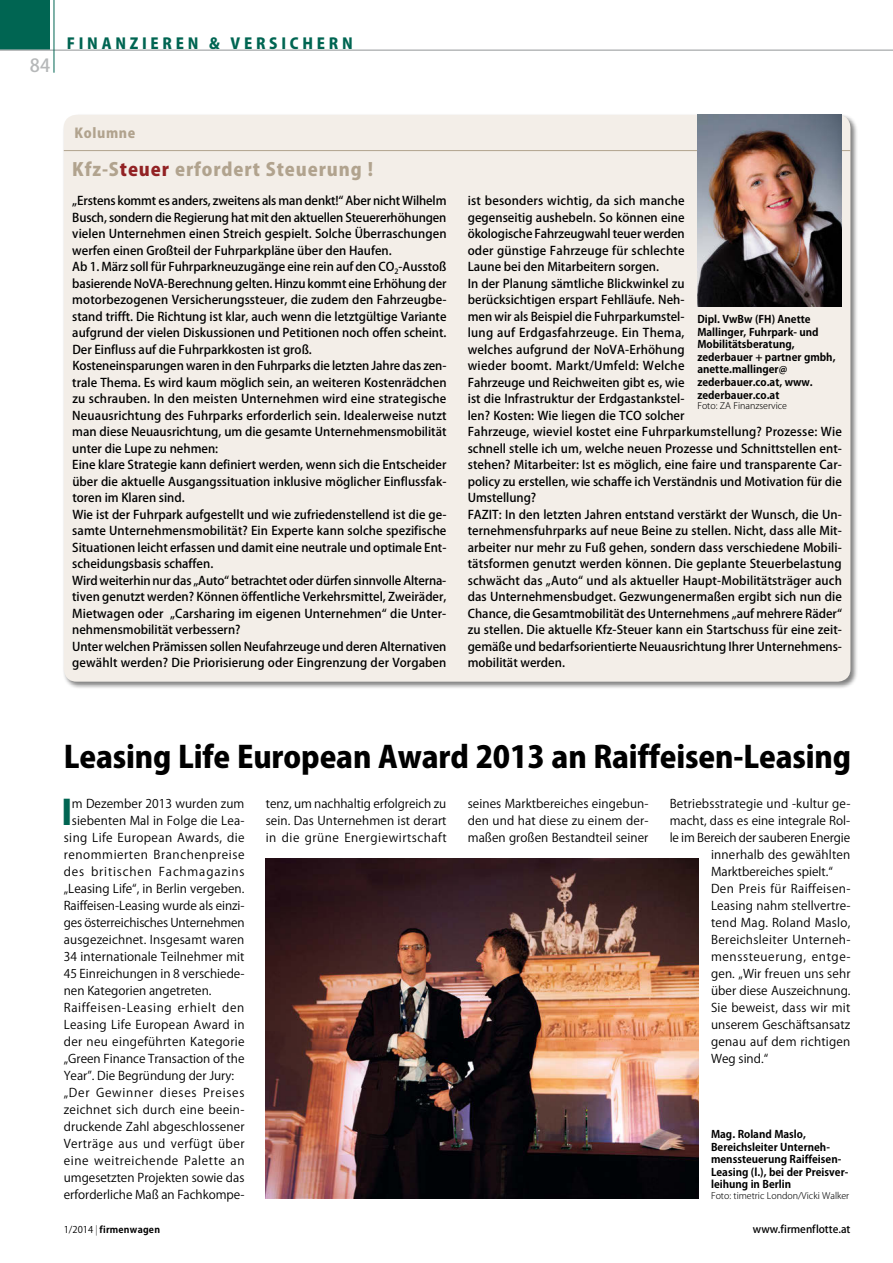
<style>
.page{position:relative;width:893px;height:1263px;background:#fff}
.page>*{position:absolute;margin:0;border:0;box-sizing:border-box;transform-origin:0 0}
.t1{font:800 34.05px "Koz Go Pro";color:#006552}
.t2{font:800 30px "Koz Go Pro";letter-spacing:-.005em;color:#000}
.t3{font:800 18px "Koz Go Pro";letter-spacing:.05em;color:#b1a38e}
.t4{font:500 18px "Koz Go Pro";color:#b6b8b9}
.t5{font:800 15px "Koz Go Pro";letter-spacing:.25em;color:#006552}
.t6{font:800 13.5px "Koz Go Pro";letter-spacing:.05em;color:#b1a38e}
.t7{font:500 12px/16.5px "Koz Go Pro";color:#000}
.t8{font:12px/17px "Koz Go Pro";letter-spacing:.01em;color:#000;text-align:justify}
.t9{font:12px "Koz Go Pro";letter-spacing:-.01em;color:#000}
.t10{font:12px "Koz Go Pro";letter-spacing:.05em;color:#000}
.t11{font:12px "Koz Go Pro";letter-spacing:.03em;color:#000}
.t12{font:12px "Koz Go Pro";letter-spacing:.055em;color:#000}
.t13{font:12px "Koz Go Pro";letter-spacing:.035em;color:#000}
.t14{font:12px "Koz Go Pro";letter-spacing:.045em;color:#000}
.t15{font:12px "Koz Go Pro";letter-spacing:.07em;color:#000}
.t16{font:12px "Koz Go Pro";letter-spacing:.06em;color:#000}
.t17{font:12px "Koz Go Pro";letter-spacing:.04em;color:#000}
.t18{font:700 10.5px/12.6px "Koz Go Pro";color:#000}
.t19{font:500 10.5px "Koz Go Pro";color:#000}
.t20{font:700 9.3px "Koz Go Pro";letter-spacing:.025em;color:#000}
.t21{font:300 9px "Koz Go Pro";color:#000}
.s1{color:#922224}
.s2{font-weight:400}
.s3{font-weight:200}
</style>
<div class="page">
<div style="left:0;top:0;width:50px;height:50px;background:#006552"></div>
<hr style="left:0;top:49px;width:893px;height:2px;background:#b6b8b9">
<hr style="left:54px;top:0;width:1px;height:73px;background:#006552">
<img style="left:266px;top:859px;width:432px;height:340px">
<div style="left:62px;top:113px;width:796px;height:576px;background:#000;opacity:.5"></div>
<div style="left:64px;top:115px;width:786px;height:567px;background:#f3eee8;border-radius:13px"></div>
<hr style="left:64px;top:150px;width:786px;height:1px;background:#b1a38e">
<img style="left:697px;top:115px;width:145px;height:191px">
<h3 class="t4" style="left:30px;top:54px;width:22px">84</h3>
<p class="t5" style="left:67px;top:34px;width:288px">Finanzieren &amp; versichern</p>
<p class="t6" style="left:74px;top:125px;width:63px">Kolumne</p>
<h3 class="t3" style="left:72px;top:158px;width:302px">Kfz-S<span class="s1">teuer</span> erfordert Steuerung !</h3>
<p class="t7" style="left:72px;top:193px;width:376px">„Erstens kommt es anders, zweitens als man denkt!“ Aber nicht Wilhelm Busch, sondern die Regierung hat mit den aktuellen Steuererhöhungen vielen Unternehmen einen Streich gespielt. Solche Überraschungen werfen einen Großteil der Fuhrparkpläne über den Haufen.<br>Ab 1. März soll für Fuhrparkneuzugänge eine rein auf den CO<sub>2</sub>-Ausstoß basierende NoVA-Berechnung gelten. Hinzu kommt eine Erhöhung der motorbezogenen Versicherungssteuer, die zudem den Fahrzeugbe&shy;stand trifft. Die Richtung ist klar, auch wenn die letztgültige Variante aufgrund der vielen Diskussionen und Petitionen noch offen scheint.<br>Der Einfluss auf die Fuhrparkkosten ist groß.<br>Kosteneinsparungen waren in den Fuhrparks die letzten Jahre das zen&shy;trale Thema. Es wird kaum möglich sein, an weiteren Kostenrädchen zu schrauben. In den meisten Unternehmen wird eine strategische Neuausrichtung des Fuhrparks erforderlich sein. Idealerweise nutzt man diese Neuausrichtung, um die gesamte Unternehmensmobilität unter die Lupe zu nehmen:<br>Eine klare Strategie kann definiert werden, wenn sich die Entscheider über die aktuelle Ausgangssituation inklusive möglicher Einflussfak&shy;toren im Klaren sind.<br>Wie ist der Fuhrpark aufgestellt und wie zufriedenstellend ist die ge&shy;samte Unternehmensmobilität? Ein Experte kann solche spezifische Situationen leicht erfassen und damit eine neutrale und optimale Ent&shy;scheidungsbasis schaffen.<br>Wird weiterhin nur das „Auto“ betrachtet oder dürfen sinnvolle Alterna&shy;tiven genutzt werden? Können öffentliche Verkehrsmittel, Zweiräder, Mietwagen oder „Carsharing im eigenen Unternehmen“ die Unter&shy;nehmensmobilität verbessern?<br>Unter welchen Prämissen sollen Neufahrzeuge und deren Alternativen gewählt werden? Die Priorisierung oder Eingrenzung der Vorgaben</p>
<p class="t7" style="left:468px;top:193px;width:376px">ist besonders wichtig, da sich manche<br>gegenseitig aushebeln. So können eine<br>ökologische Fahrzeugwahl teuer werden<br>oder günstige Fahrzeuge für schlechte<br>Laune bei den Mitarbeitern sorgen.<br>In der Planung sämtliche Blickwinkel zu<br>berücksichtigen erspart Fehlläufe. Neh-<br>men wir als Beispiel die Fuhrparkumstel-<br>lung auf Erdgasfahrzeuge. Ein Thema,<br>welches aufgrund der NoVA-Erhöhung<br>wieder boomt. Markt/Umfeld: Welche<br>Fahrzeuge und Reichweiten gibt es, wie<br>ist die Infrastruktur der Erdgastankstel-<br>len? Kosten: Wie liegen die TCO solcher<br>Fahrzeuge, wieviel kostet eine Fuhrparkumstellung? Prozesse: Wie schnell stelle ich um, welche neuen Prozesse und Schnittstellen ent&shy;stehen? Mitarbeiter: Ist es möglich, eine faire und transparente Car&shy;policy zu erstellen, wie schaffe ich Verständnis und Motivation für die Umstellung?<br>FAZIT: In den letzten Jahren entstand verstärkt der Wunsch, die Un&shy;ternehmensfuhrparks auf neue Beine zu stellen. Nicht, dass alle Mit&shy;arbeiter nur mehr zu Fuß gehen, sondern dass verschiedene Mobili&shy;tätsformen genutzt werden können. Die geplante Steuerbelastung schwächt das „Auto“ und als aktueller Haupt-Mobilitätsträger auch das Unternehmensbudget. Gezwungenermaßen ergibt sich nun die Chance, die Gesamtmobilität des Unternehmens „auf mehrere Räder“ zu stellen. Die aktuelle Kfz-Steuer kann ein Startschuss für eine zeit&shy;gemäße und bedarfsorientierte Neuausrichtung Ihrer Unternehmens&shy;mobilität werden.</p>
<p class="t18" style="left:697px;top:314px;width:140px">Dipl. VwBw (FH) Anette<br>Mallinger, Fuhrpark- und<br>Mobilitätsberatung, zederbauer + partner gmbh, anette.mallinger@ zederbauer.co.at, www. zederbauer.co.at</p>
<p class="t21" style="left:697px;top:400px;width:91px">Foto: ZA Finanzservice</p>
<h2 class="t2" style="left:64px;top:737px;width:789px">Leasing Life European Award 2013 an Raiffeisen-Leasing</h2>
<h1 class="t1" style="left:61px;top:790px;width:12px">I</h1>
<p class="t8" style="left:72px;top:795px;width:174px">m Dezember 2013 wurden zum</p>
<p class="t8" style="left:266px;top:795px;width:182px">tenz, um nachhaltig erfolgreich zu sein. Das Unternehmen ist derart in die grüne Energiewirtschaft</p>
<p class="t8" style="left:468px;top:795px;width:182px">seines Marktbereiches eingebun&shy;den und hat diese zu einem der&shy;maßen großen Bestandteil seiner</p>
<p class="t8" style="left:670px;top:795px;width:182px">Betriebsstrategie und -kultur ge-</p>
<p class="t8" style="left:72px;top:812px;width:174px">siebenten Mal in Folge die Lea-</p>
<p class="t13" style="left:64px;top:829px;width:182px">sing Life European Awards, die</p>
<p class="t14" style="left:64px;top:846px;width:182px">renommierten Branchenpreise</p>
<p class="t15" style="left:64px;top:863px;width:182px">des britischen Fachmagazins</p>
<p class="t8" style="left:64px;top:880px;width:182px">„Leasing Life“, in Berlin vergeben.</p>
<p class="t8" style="left:64px;top:897px;width:182px">Raiffeisen-Leasing wurde als einzi-</p>
<p class="t9" style="left:64px;top:914px;width:182px">ges österreichisches Unternehmen</p>
<p class="t8" style="left:64px;top:931px;width:182px">ausgezeichnet. Insgesamt waren</p>
<p class="t8" style="left:64px;top:948px;width:182px">34 internationale Teilnehmer mit</p>
<p class="t8" style="left:64px;top:965px;width:182px">45 Einreichungen in 8 verschiede-</p>
<p class="t8" style="left:64px;top:982px;width:149px">nen Kategorien angetreten.</p>
<p class="t12" style="left:64px;top:999px;width:182px">Raiffeisen-Leasing erhielt den</p>
<p class="t8" style="left:64px;top:1016px;width:182px">Leasing Life European Award in</p>
<p class="t8" style="left:64px;top:1033px;width:182px">der neu eingeführten Kategorie</p>
<p class="t8" style="left:64px;top:1050px;width:182px">„Green Finance Transaction of the</p>
<p class="t8" style="left:64px;top:1067px;width:172px">Year”. Die Begründung der Jury:</p>
<p class="t16" style="left:64px;top:1084px;width:182px">„Der Gewinner dieses Preises</p>
<p class="t8" style="left:64px;top:1101px;width:182px">zeichnet sich durch eine beein-</p>
<p class="t8" style="left:64px;top:1118px;width:182px">druckende Zahl abgeschlossener</p>
<p class="t17" style="left:64px;top:1135px;width:182px">Verträge aus und verfügt über</p>
<p class="t10" style="left:64px;top:1152px;width:182px">eine weitreichende Palette an</p>
<p class="t8" style="left:64px;top:1169px;width:182px">umgesetzten Projekten sowie das</p>
<p class="t8" style="left:64px;top:1186px;width:182px">erforderliche Maß an Fachkompe-</p>
<p class="t8" style="left:670px;top:812px;width:182px">macht, dass es eine integrale Rol-</p>
<p class="t9" style="left:670px;top:830px;width:182px">le im Bereich der sauberen Energie</p>
<p class="t8" style="left:711px;top:846px;width:141px">innerhalb des gewählten</p>
<p class="t8" style="left:711px;top:863px;width:123px">Marktbereiches spielt.“</p>
<p class="t11" style="left:711px;top:881px;width:141px">Den Preis für Raiffeisen-</p>
<p class="t8" style="left:711px;top:897px;width:141px">Leasing nahm stellvertre-</p>
<p class="t8" style="left:711px;top:914px;width:141px">tend Mag. Roland Maslo,</p>
<p class="t11" style="left:711px;top:932px;width:141px">Bereichsleiter Unterneh-</p>
<p class="t10" style="left:711px;top:949px;width:141px">menssteuerung, entge-</p>
<p class="t8" style="left:711px;top:965px;width:141px">gen. „Wir freuen uns sehr</p>
<p class="t8" style="left:711px;top:982px;width:141px">über diese Auszeichnung.</p>
<p class="t8" style="left:711px;top:999px;width:141px">Sie beweist, dass wir mit</p>
<p class="t8" style="left:711px;top:1016px;width:141px">unserem Geschäftsansatz</p>
<p class="t8" style="left:711px;top:1033px;width:141px">genau auf dem richtigen</p>
<p class="t8" style="left:711px;top:1050px;width:59px">Weg sind.“</p>
<p class="t18" style="left:711px;top:1128px;width:139px">Mag. Roland Maslo,<br>Bereichsleiter Unterneh&shy;menssteuerung Raiffeisen-<br>Leasing (l.), bei der Preisver&shy;leihung in Berlin</p>
<p class="t21" style="left:711px;top:1190px;width:140px">Foto: timetric London/Vicki Walker</p>
<p class="t20" style="left:64px;top:1223px;width:98px"><span class="s2">1/2014</span> <span class="s3">|</span> firmenwagen</p>
<p class="t19" style="left:753px;top:1223px;width:99px">www.firmenflotte.at</p>
</div>
